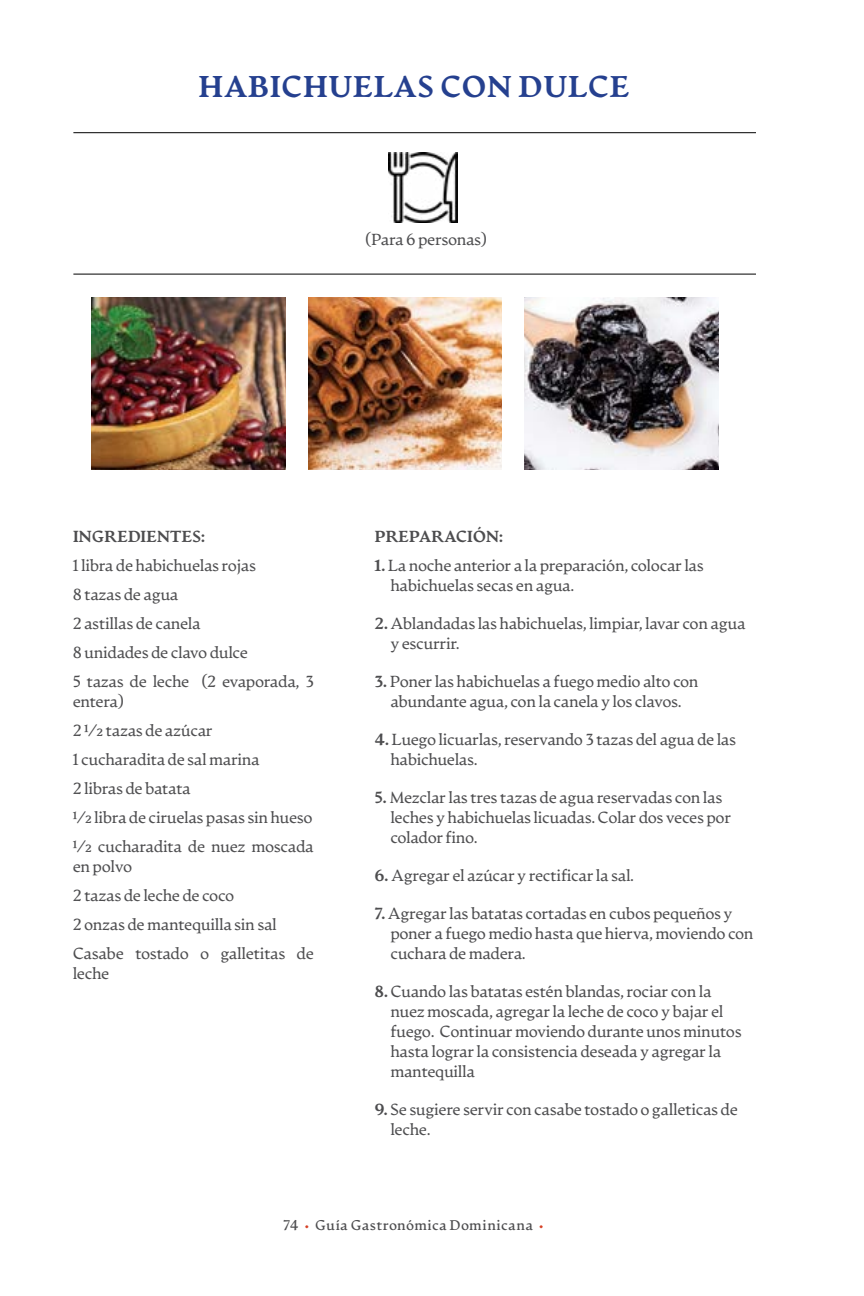
<style>
.page{position:relative;width:864px;height:1296px;background:#fff}
.page>*{position:absolute;margin:0;border:0;box-sizing:border-box;transform-origin:0 0}
.t1{font:800 30px "Artifex CF";color:#25408f}
.t2{font:16px/20px "Artifex CF";letter-spacing:-.025em;color:#4d4d4f}
.t3{font:800 16px "Artifex CF";letter-spacing:-.025em;color:#4d4d4f}
.t4{font:600 14px "Artifex CF";letter-spacing:.02em;color:#4d4d4f}
.s1{font-weight:800}
.s2{color:#d64227}
</style>
<div class="page">
<hr style="left:73px;top:274px;width:683px;height:1px;background:#000">
<hr style="left:73px;top:132px;width:683px;height:1px;background:#000">
<img style="left:389px;top:153px;width:69px;height:69px">
<img style="left:92px;top:297px;width:193px;height:173px">
<img style="left:308px;top:297px;width:194px;height:173px">
<img style="left:525px;top:297px;width:193px;height:173px">
<h1 class="t1" style="left:198px;top:68px;width:433px">HABICHUELAS CON DULCE</h1>
<p class="t2" style="left:365px;top:230px;width:123px">(Para 6 personas)</p>
<p class="t3" style="left:73px;top:527px;width:134px">INGREDIENTES:</p>
<p class="t2" style="left:73px;top:552px;width:243px;line-height:29px">1 libra de habichuelas rojas<br>8 tazas de agua<br>2 astillas de canela<br>8 unidades de clavo dulce<br>5 tazas de leche (2 evaporada, 3</p>
<p class="t2" style="left:73px;top:688px;width:243px;line-height:29px">entera)<br>2 ½ tazas de azúcar<br>1 cucharadita de sal marina<br>2 libras de batata<br>½ libra de ciruelas pasas sin hueso ½ cucharadita de nuez moscada</p>
<p class="t2" style="left:73px;top:853px;width:243px;line-height:29px">en polvo<br>2 tazas de leche de coco<br>2 onzas de mantequilla sin sal<br>Casabe tostado o galletitas de</p>
<p class="t2" style="left:73px;top:964px;width:38px">leche</p>
<p class="t3" style="left:374px;top:527px;width:131px">PREPARACIÓN:</p>
<p class="t2" style="left:390px;top:556px;width:315px;text-indent:-16px"><span class="s1">1.</span> La noche anterior a la preparación, colocar las habichuelas secas en agua.</p>
<p class="t2" style="left:390px;top:614px;width:357px;text-indent:-16px"><span class="s1">2.</span> Ablandadas las habichuelas, limpiar, lavar con agua y escurrir.</p>
<p class="t2" style="left:374px;top:672px;width:326px;text-align:center"><span class="s1">3.</span> Poner las habichuelas a fuego medio alto con abundante agua, con la canela y los clavos.</p>
<p class="t2" style="left:390px;top:730px;width:347px;text-indent:-16px"><span class="s1">4.</span> Luego licuarlas, reservando 3 tazas del agua de las habichuelas.</p>
<p class="t2" style="left:390px;top:788px;width:342px;text-indent:-16px"><span class="s1">5.</span> Mezclar las tres tazas de agua reservadas con las leches y habichuelas licuadas. Colar dos veces por colador fino.</p>
<p class="t2" style="left:374px;top:866px;width:261px"><span class="s1">6.</span> Agregar el azúcar y rectificar la sal.</p>
<p class="t2" style="left:390px;top:904px;width:365px;text-indent:-16px"><span class="s1">7.</span> Agregar las batatas cortadas en cubos pequeños y poner a fuego medio hasta que hierva, moviendo con cuchara de madera.</p>
<p class="t2" style="left:390px;top:982px;width:353px;text-indent:-16px"><span class="s1">8.</span> Cuando las batatas estén blandas, rociar con la nuez moscada, agregar la leche de coco y bajar el fuego. Continuar moviendo durante unos minutos hasta lograr la consistencia deseada y agregar la mantequilla</p>
<p class="t2" style="left:390px;top:1100px;width:349px;text-indent:-16px"><span class="s1">9.</span> Se sugiere servir con casabe tostado o galleticas de leche.</p>
<p class="t4" style="left:283px;top:1217px;width:263px">74 <span class="s2">•</span> Guía Gastronómica Dominicana <span class="s2">•</span></p>
</div>
